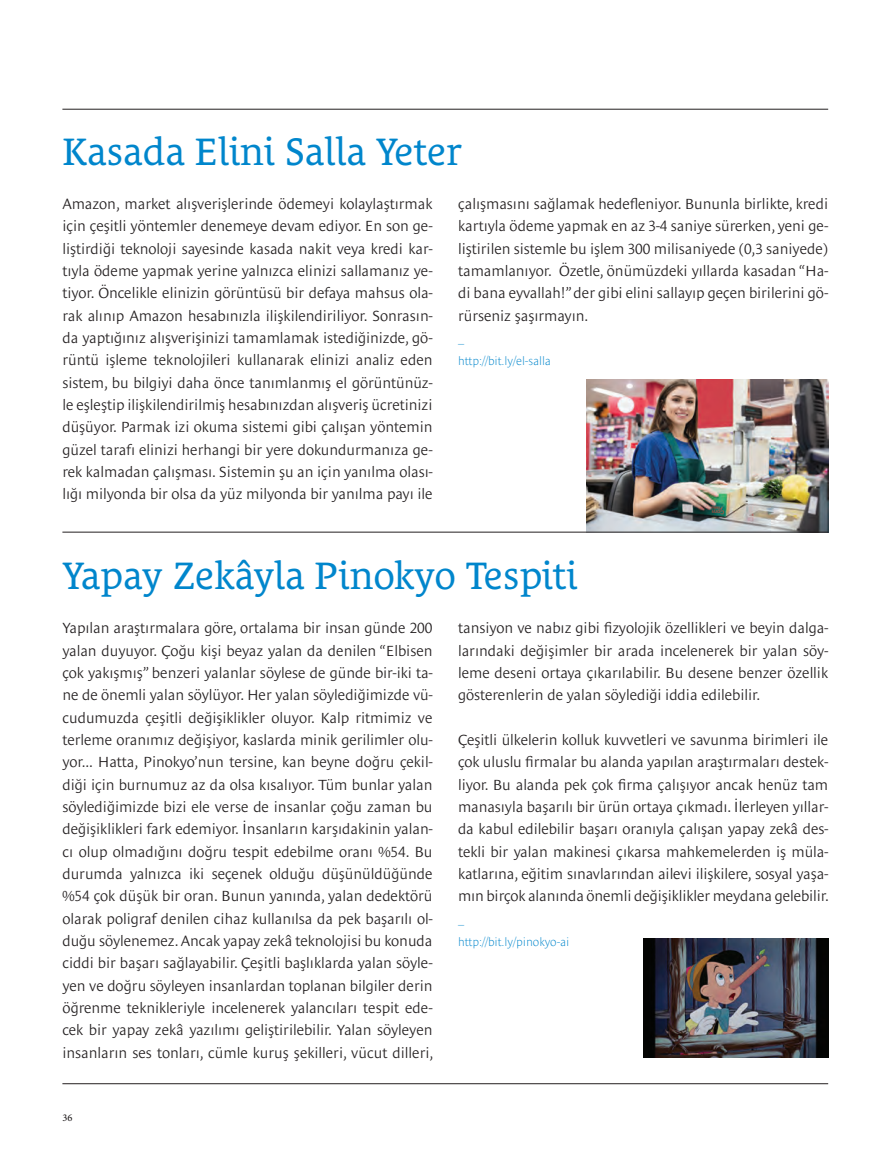
<style>
.page{position:relative;width:892px;height:1169px;background:#fff}
.page>*{position:absolute;margin:0;border:0;box-sizing:border-box;transform-origin:0 0}
.t1{font:39px "Le Monde Courrier Pro";color:#0086cc}
.t2{font:300 15px/22.4px "Le Monde Sans Pro";letter-spacing:-.005em;color:#231f20;text-align:justify}
.t3{font:300 expanded 12px/22.4px "Le Monde Sans Pro";letter-spacing:-.005em;color:#0086cc}
.t4{font:500 10.35px "Minion Pro";color:#231f20}
</style>
<div class="page">
<hr style="left:62px;top:1083px;width:766px;height:1px;background:#231f20">
<hr style="left:62px;top:109px;width:766px;height:1px;background:#231f20">
<img style="left:643px;top:938px;width:185px;height:119px">
<img style="left:586px;top:379px;width:242px;height:153px">
<hr style="left:62px;top:532px;width:766px;height:1px;background:#231f20">
<h1 class="t1" style="left:62px;top:120px;width:401px">Kasada Elini Salla Yeter</h1>
<p class="t2" style="left:62px;top:191px;width:371px">Amazon, market alışverişlerinde ödemeyi kolaylaştırmak için çeşitli yöntemler denemeye devam ediyor. En son ge&shy;liştirdiği teknoloji sayesinde kasada nakit veya kredi kar&shy;tıyla ödeme yapmak yerine yalnızca elinizi sallamanız ye&shy;tiyor. Öncelikle elinizin görüntüsü bir defaya mahsus ola&shy;rak alınıp Amazon hesabınızla ilişkilendiriliyor. Sonrasın&shy;da yaptığınız alışverişinizi tamamlamak istediğinizde, gö&shy;rüntü işleme teknolojileri kullanarak elinizi analiz eden sistem, bu bilgiyi daha önce tanımlanmış el görüntünüz&shy;le eşleştip ilişkilendirilmiş hesabınızdan alışveriş ücretinizi düşüyor. Parmak izi okuma sistemi gibi çalışan yöntemin güzel tarafı elinizi herhangi bir yere dokundurmanıza ge&shy;rek kalmadan çalışması. Sistemin şu an için yanılma olası&shy;lığı milyonda bir olsa da yüz milyonda bir yanılma payı ile</p>
<p class="t2" style="left:458px;top:191px;width:371px">çalışmasını sağlamak hedefleniyor. Bununla birlikte, kredi kartıyla ödeme yapmak en az 3-4 saniye sürerken, yeni ge&shy;liştirilen sistemle bu işlem 300 milisaniyede (0,3 saniyede) tamamlanıyor. Özetle, önümüzdeki yıllarda kasadan “Ha&shy;di bana eyvallah!” der gibi elini sallayıp geçen birilerini gö&shy;rürseniz şaşırmayın.</p>
<p class="t3" style="left:458px;top:326px;width:94px">_ http://bit.ly/el-salla</p>
<h1 class="t1" style="left:62px;top:544px;width:516px">Yapay Zekâyla Pinokyo Tespiti</h1>
<p class="t2" style="left:62px;top:615px;width:372px">Yapılan araştırmalara göre, ortalama bir insan günde 200 yalan duyuyor. Çoğu kişi beyaz yalan da denilen “Elbisen çok yakışmış” benzeri yalanlar söylese de günde bir-iki ta&shy;ne de önemli yalan söylüyor. Her yalan söylediğimizde vü&shy;cudumuzda çeşitli değişiklikler oluyor. Kalp ritmimiz ve terleme oranımız değişiyor, kaslarda minik gerilimler olu&shy;yor... Hatta, Pinokyo’nun tersine, kan beyne doğru çekil&shy;diği için burnumuz az da olsa kısalıyor. Tüm bunlar yalan söylediğimizde bizi ele verse de insanlar çoğu zaman bu değişiklikleri fark edemiyor. İnsanların karşıdakinin yalan&shy;cı olup olmadığını doğru tespit edebilme oranı %54. Bu durumda yalnızca iki seçenek olduğu düşünüldüğünde %54 çok düşük bir oran. Bunun yanında, yalan dedektörü olarak poligraf denilen cihaz kullanılsa da pek başarılı ol&shy;duğu söylenemez. Ancak yapay zekâ teknolojisi bu konuda ciddi bir başarı sağlayabilir. Çeşitli başlıklarda yalan söyle&shy;yen ve doğru söyleyen insanlardan toplanan bilgiler derin öğrenme teknikleriyle incelenerek yalancıları tespit ede&shy;cek bir yapay zekâ yazılımı geliştirilebilir. Yalan söyleyen insanların ses tonları, cümle kuruş şekilleri, vücut dilleri,</p>
<p class="t2" style="left:458px;top:615px;width:371px">tansiyon ve nabız gibi fizyolojik özellikleri ve beyin dalga&shy;larındaki değişimler bir arada incelenerek bir yalan söy&shy;leme deseni ortaya çıkarılabilir. Bu desene benzer özellik gösterenlerin de yalan söylediği iddia edilebilir.</p>
<p class="t2" style="left:458px;top:727px;width:372px">Çeşitli ülkelerin kolluk kuvvetleri ve savunma birimleri ile çok uluslu firmalar bu alanda yapılan araştırmaları destek&shy;liyor. Bu alanda pek çok firma çalışıyor ancak henüz tam manasıyla başarılı bir ürün ortaya çıkmadı. İlerleyen yıllar&shy;da kabul edilebilir başarı oranıyla çalışan yapay zekâ des&shy;tekli bir yalan makinesi çıkarsa mahkemelerden iş müla&shy;katlarına, eğitim sınavlarından ailevi ilişkilere, sosyal yaşa&shy;mın birçok alanında önemli değişiklikler meydana gelebilir.</p>
<p class="t3" style="left:458px;top:929px;width:113px">http://bit.ly/pinokyo-ai</p>
<p class="t4" style="left:62px;top:1110px;width:12px">36</p>
</div>
